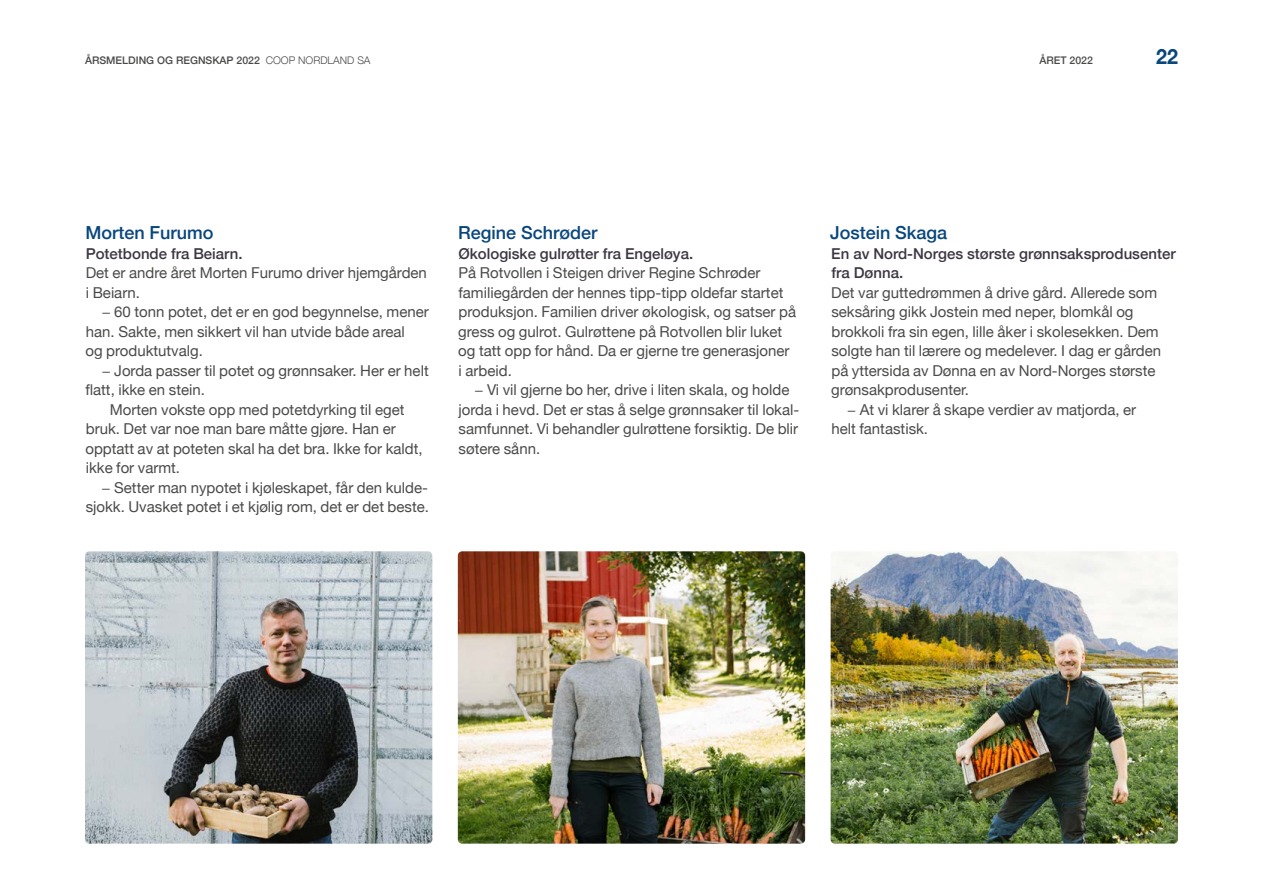
<style>
.page{position:relative;width:1263px;height:893px;background:#fff}
.page>*{position:absolute;margin:0;border:0;box-sizing:border-box;transform-origin:0 0}
.t1{font:700 21px "Helvetica Neue";color:#08467d;scale:.94 1}
.t2{font:500 18px "Helvetica Neue";color:#08467d}
.t3{font:15px/19.5px "Helvetica Neue";color:#4a4a49}
.t4{font:500 15px/19.5px "Helvetica Neue";color:#3c3642}
.t5{font:500 10.5px "Helvetica Neue";color:#4a4a49}
.s1{font-weight:300}
</style>
<div class="page">
<img style="left:458px;top:551px;width:347px;height:293px">
<img style="left:85px;top:551px;width:347px;height:293px">
<img style="left:831px;top:551px;width:347px;height:293px">
<p class="t5" style="left:85px;top:52px;width:287px">ÅRSMELDING OG REGNSKAP 2022 <span class="s1">COOP NORDLAND SA</span></p>
<p class="t5" style="left:1039px;top:52px;width:55px">ÅRET 2022</p>
<h1 class="t1" style="left:1156px;top:40px;width:25px">22</h1>
<p class="t2" style="left:86px;top:218px;width:130px">Morten Furumo</p>
<p class="t4" style="left:86px;top:242px;width:158px">Potetbonde fra Beiarn.</p>
<p class="t3" style="left:86px;top:264px;width:343px">Det er andre året Morten Furumo driver hjemgården i Beiarn.</p>
<p class="t3" style="left:85px;top:303px;width:345px;text-indent:16px">− 60 tonn potet, det er en god begynnelse, mener han. Sakte, men sikkert vil han utvide både areal<br>og produktutvalg.</p>
<p class="t3" style="left:102px;top:362px;width:329px">− Jorda passer til potet og grønnsaker. Her er helt</p>
<p class="t3" style="left:85px;top:381px;width:121px">flatt, ikke en stein.</p>
<p class="t3" style="left:110px;top:401px;width:296px">Morten vokste opp med potetdyrking til eget</p>
<p class="t3" style="left:86px;top:420px;width:311px">bruk. Det var noe man bare måtte gjøre. Han er</p>
<p class="t3" style="left:85px;top:440px;width:339px">opptatt av at poteten skal ha det bra. Ikke for kaldt,</p>
<p class="t3" style="left:86px;top:459px;width:96px">ikke for varmt.</p>
<p class="t3" style="left:102px;top:479px;width:328px">− Setter man nypotet i kjøleskapet, får den kulde-</p>
<p class="t3" style="left:86px;top:498px;width:345px">sjokk. Uvasket potet i et kjølig rom, det er det beste.</p>
<p class="t2" style="left:458px;top:218px;width:141px">Regine Schrøder</p>
<p class="t4" style="left:458px;top:242px;width:236px">Økologiske gulrøtter fra Engeløya.</p>
<p class="t3" style="left:458px;top:264px;width:339px">På Rotvollen i Steigen driver Regine Schrøder familiegården der hennes tipp-tipp oldefar startet produksjon. Familien driver økologisk, og satser på gress og gulrot. Gulrøttene på Rotvollen blir luket og tatt opp for hånd. Da er gjerne tre generasjoner i arbeid.</p>
<p class="t3" style="left:459px;top:381px;width:341px;text-indent:16px">− Vi vil gjerne bo her, drive i liten skala, og holde jorda i hevd. Det er stas å selge grønnsaker til lokal&shy;samfunnet. Vi behandler gulrøttene forsiktig. De blir søtere sånn.</p>
<p class="t2" style="left:830px;top:218px;width:119px">Jostein Skaga</p>
<p class="t4" style="left:831px;top:242px;width:346px">En av Nord-Norges største grønnsaksprodusenter fra Dønna.</p>
<p class="t3" style="left:831px;top:284px;width:327px">Det var guttedrømmen å drive gård. Allerede som</p>
<p class="t3" style="left:831px;top:303px;width:304px">seksåring gikk Jostein med neper, blomkål og</p>
<p class="t3" style="left:831px;top:323px;width:329px">brokkoli fra sin egen, lille åker i skolesekken. Dem</p>
<p class="t3" style="left:831px;top:342px;width:331px">solgte han til lærere og medelever. I dag er gården</p>
<p class="t3" style="left:831px;top:362px;width:326px">på yttersida av Dønna en av Nord-Norges største</p>
<p class="t3" style="left:831px;top:381px;width:139px">grønsakprodusenter.</p>
<p class="t3" style="left:847px;top:401px;width:290px">− At vi klarer å skape verdier av matjorda, er</p>
<p class="t3" style="left:831px;top:420px;width:98px">helt fantastisk.</p>
</div>
